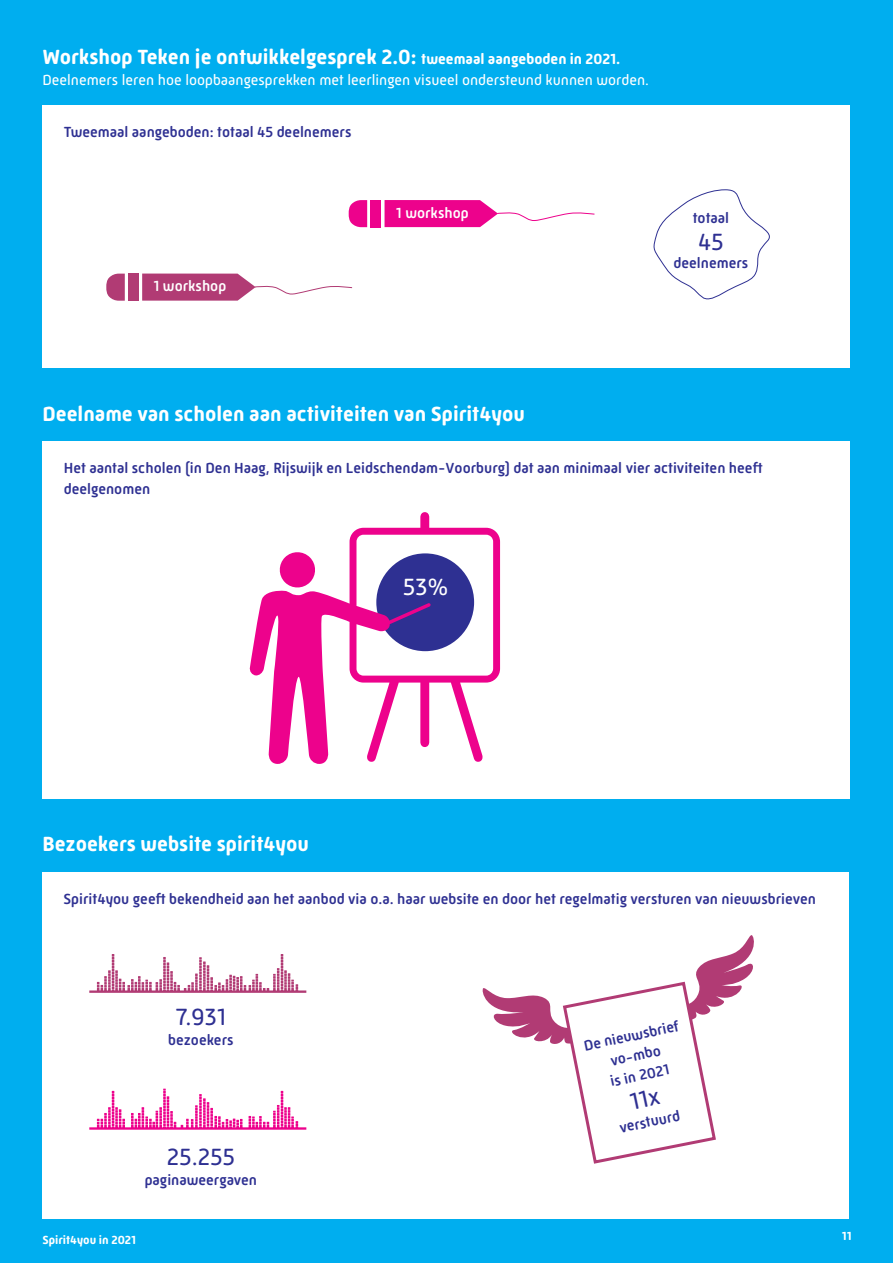
<style>
.page{position:relative;width:893px;height:1263px;background:#00aeef}
.page>*{position:absolute;margin:0;border:0;box-sizing:border-box;transform-origin:0 0}
.cijfer_wit_16_pt{font:24px "Mic 32 New Rounded";color:#2e3092}
.cijfer_wit_16_pt-2{font:24px "Mic 32 New Rounded";color:#fff}
.cijfer_blauw_16_pt{font:24px "Mic 32 New Rounded";color:#2e3092}
.t1{font:700 21px "Mic 32 New Rounded";color:#fff}
.t2{font:500 15px/21px "Mic 32 New Rounded";color:#2e3092}
.t3{font:15px "Mic 32 New Rounded";color:#fff}
.t4{font:500 15px "Mic 32 New Rounded";color:#fff}
.t5{font:700 12px "Mic 32 New Rounded";color:#fff}
.s1{font-size:15px}
</style>
<div class="page">
<div style="left:43px;top:442px;width:807px;height:357px;background:#fff"></div>
<div style="left:43px;top:106px;width:807px;height:262px;background:#fff"></div>
<svg style="left:106px;top:274px;width:19px;height:27px"></svg>
<div style="left:128px;top:274px;width:11px;height:27px;background:#b13b74"></div>
<svg style="left:142px;top:274px;width:211px;height:27px"></svg>
<svg style="left:349px;top:200px;width:18px;height:27px"></svg>
<div style="left:370px;top:200px;width:11px;height:27px;background:#ed028c"></div>
<svg style="left:385px;top:200px;width:210px;height:27px"></svg>
<svg style="left:653px;top:189px;width:117px;height:111px"></svg>
<div style="left:42px;top:872px;width:807px;height:347px;background:#fff"></div>
<svg style="left:249px;top:512px;width:251px;height:252px"></svg>
<svg style="left:89px;top:954px;width:217px;height:39px"></svg>
<svg style="left:89px;top:1089px;width:217px;height:41px"></svg>
<svg style="left:482px;top:935px;width:272px;height:229px"></svg>
<p class="t1" style="left:43px;top:44px;width:579px">Workshop Teken je ontwikkelgesprek 2.0: <span class="s1">tweemaal aangeboden in 2021.</span></p>
<p class="t3" style="left:43px;top:71px;width:608px">Deelnemers leren hoe loopbaangesprekken met leerlingen visueel ondersteund kunnen worden.</p>
<p class="t2" style="left:64px;top:121px;width:289px">Tweemaal aangeboden: totaal 45 deelnemers</p>
<p class="t4" style="left:154px;top:277px;width:74px">1 workshop</p>
<p class="t4" style="left:396px;top:204px;width:74px">1 workshop</p>
<p class="t2" style="left:693px;top:207px;width:38px">totaal</p>
<p class="cijfer_blauw_16_pt" style="left:698px;top:228px;width:27px">45</p>
<p class="t2" style="left:674px;top:252px;width:76px">deelnemers</p>
<p class="t1" style="left:43px;top:401px;width:484px">Deelname van scholen aan activiteiten van Spirit4you</p>
<p class="t2" style="left:64px;top:457px;width:700px">Het aantal scholen (in Den Haag, Rijswijk en Leidschendam-Voorburg) dat aan minimaal vier activiteiten heeft deelgenomen</p>
<p class="cijfer_wit_16_pt-2" style="left:403px;top:573px;width:47px">53%</p>
<p class="t1" style="left:43px;top:832px;width:268px">Bezoekers website spirit4you</p>
<p class="t2" style="left:64px;top:888px;width:754px">Spirit4you geeft bekendheid aan het aanbod via o.a. haar website en door het regelmatig versturen van nieuwsbrieven</p>
<p class="cijfer_wit_16_pt" style="left:176px;top:1003px;width:52px">7.931</p>
<p class="t2" style="left:168px;top:1029px;width:67px">bezoekers</p>
<p class="cijfer_wit_16_pt" style="left:167px;top:1143px;width:70px">25.255</p>
<p class="t2" style="left:145px;top:1169px;width:114px">paginaweergaven</p>
<p class="t5" style="left:43px;top:1232px;width:95px">Spirit4you in 2021</p>
<p class="t2" style="left:582px;top:1036px;width:98px;line-height:20.2px;text-align:center;rotate:-12deg">De nieuwsbrief vo-mbo</p>
<p class="t2" style="left:608px;top:1071px;width:61px;rotate:-12deg">is in 2021</p>
<p class="t2" style="left:617px;top:1117px;width:63px;rotate:-12deg">verstuurd</p>
<p class="t5" style="left:842px;top:1229px;width:11px">11</p>
</div>
